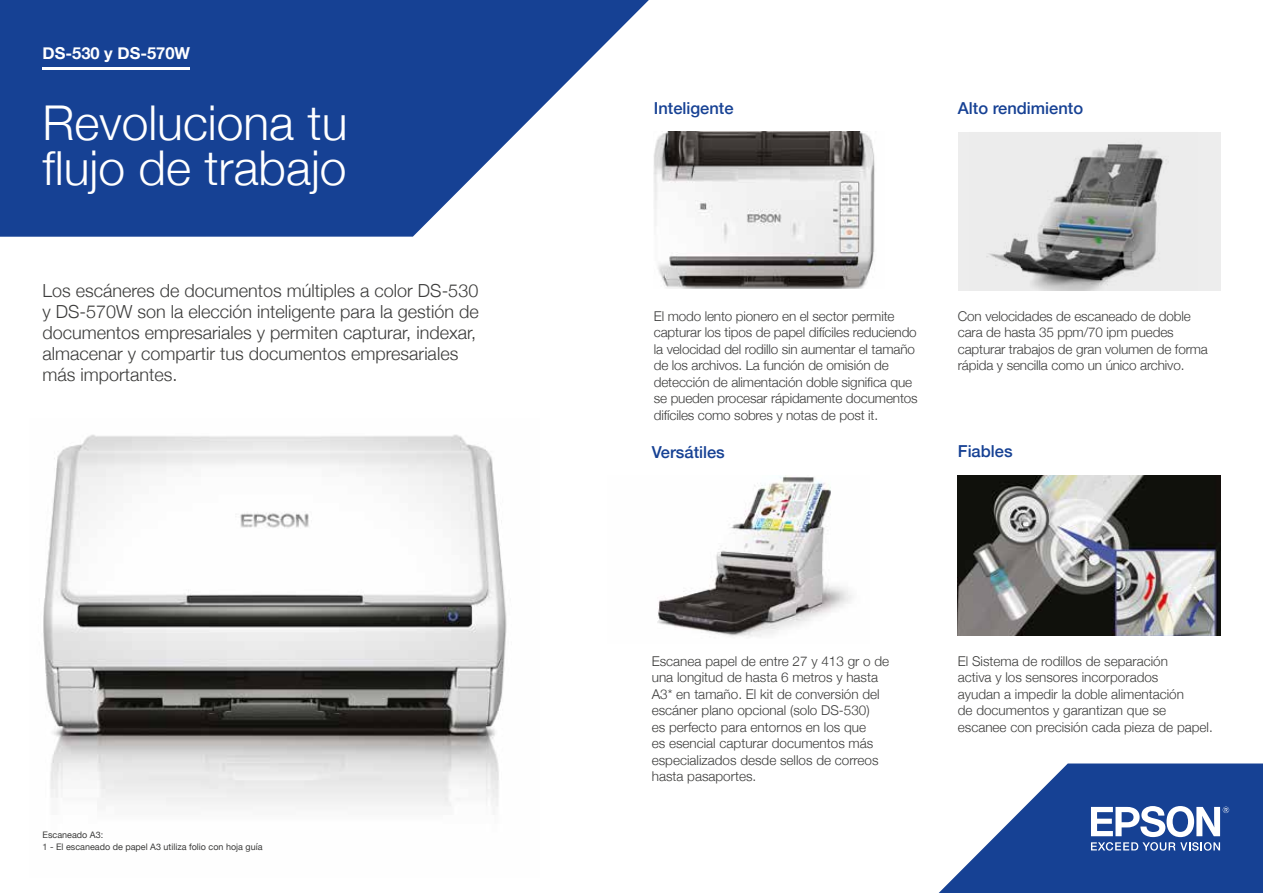
<style>
.page{position:relative;width:1263px;height:893px;background:#fff}
.page>*{position:absolute;margin:0;border:0;box-sizing:border-box;transform-origin:0 0}
.t1{font:300 48px/45px "Helvetica Neue";color:#fff}
.t2{font:300 18px/21px "Helvetica Neue";color:#3c3c3b}
.t3{font:500 16.5px "Helvetica Neue";color:#164194}
.t4{font:700 16.5px "Helvetica Neue";color:#fff}
.t5{font:300 13.5px/16.5px "Helvetica Neue";letter-spacing:-.01em;color:#3c3c3b}
.t6{font:9px/12px "Helvetica Neue";color:#3c3c3b}
</style>
<div class="page">
<img style="left:43px;top:434px;width:464px;height:372px">
<svg style="left:0;top:0;width:654px;height:237px;fill:#164194"></svg>
<svg style="left:938px;top:763px;width:325px;height:130px"></svg>
<hr style="left:43px;top:67px;width:147px;height:2px;background:#fff">
<div style="left:958px;top:132px;width:262px;height:159px;background:#ededed"></div>
<img style="left:986px;top:143px;width:178px;height:148px">
<img style="left:958px;top:475px;width:262px;height:161px">
<img style="left:657px;top:476px;width:195px;height:161px">
<img style="left:654px;top:131px;width:221px;height:158px">
<p class="t4" style="left:43px;top:40px;width:149px">DS-530 y DS-570W</p>
<h1 class="t1" style="left:43px;top:97px;width:306px">Revoluciona tu flujo de trabajo</h1>
<p class="t2" style="left:43px;top:278px;width:438px">Los escáneres de documentos múltiples a color DS-530 y DS-570W son la elección inteligente para la gestión de documentos empresariales y permiten capturar, indexar, almacenar y compartir tus documentos empresariales más importantes.</p>
<p class="t6" style="left:43px;top:830px;width:222px">Escaneado A3:<br>1 - El escaneado de papel A3 utiliza folio con hoja guía</p>
<p class="t3" style="left:654px;top:95px;width:81px">Inteligente</p>
<p class="t3" style="left:958px;top:95px;width:127px">Alto rendimiento</p>
<p class="t5" style="left:654px;top:307px;width:265px">El modo lento pionero en el sector permite capturar los tipos de papel difíciles reduciendo la velocidad del rodillo sin aumentar el tamaño de los archivos. La función de omisión de detección de alimentación doble significa que se pueden procesar rápidamente documentos difíciles como sobres y notas de post it.</p>
<p class="t5" style="left:958px;top:307px;width:252px">Con velocidades de escaneado de doble cara de hasta 35 ppm/70 ipm puedes capturar trabajos de gran volumen de forma rápida y sencilla como un único archivo.</p>
<p class="t3" style="left:652px;top:439px;width:75px">Versátiles</p>
<p class="t3" style="left:958px;top:438px;width:56px">Fiables</p>
<p class="t5" style="left:652px;top:652px;width:239px">Escanea papel de entre 27 y 413 gr o de una longitud de hasta 6 metros y hasta A3* en tamaño. El kit de conversión del escáner plano opcional (solo DS-530)<br>es perfecto para entornos en los que<br>es esencial capturar documentos más especializados desde sellos de correos hasta pasaportes.</p>
<p class="t5" style="left:958px;top:652px;width:256px">El Sistema de rodillos de separación<br>activa y los sensores incorporados<br>ayudan a impedir la doble alimentación<br>de documentos y garantizan que se escanee con precisión cada pieza de papel.</p>
</div>
